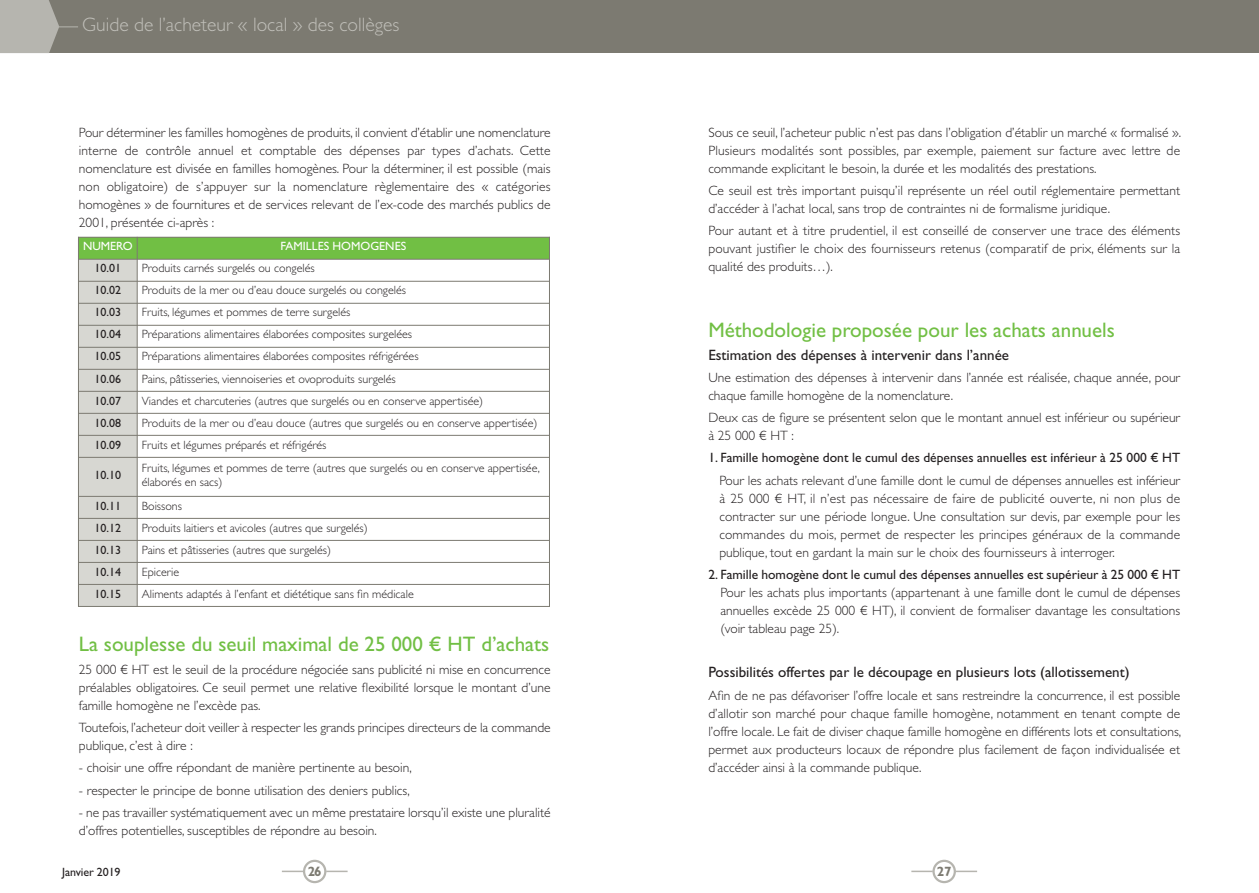
<style>
.page{position:relative;width:1259px;height:893px;background:#fff}
.page>*{position:absolute;margin:0;border:0;box-sizing:border-box;transform-origin:0 0}
.t1{font:21px "Gill Sans Std";color:#71bf44}
.t2{font:300 19.5px "Gill Sans Std";color:#c0bfb9}
.t3{font:15px "Gill Sans Std";color:#231f20}
.t4{font:300 13.5px/18px "Gill Sans Std";color:#231f20;text-align:justify}
.t5{font:13.5px "Gill Sans Std";color:#231f20}
.t6{font:700 13.5px "Gill Sans Std";color:#7c7a71}
.t7{font:300 12px/14.4px "Gill Sans Std";color:#231f20}
.t8{font:12px "Gill Sans Std";color:#231f20}
.t9{font:12px "Gill Sans Std";color:#fff}
</style>
<div class="page">
<div style="left:78px;top:237px;width:59px;height:22px;background:#71bf44"></div>
<div style="left:137px;top:237px;width:413px;height:22px;background:#71bf44"></div>
<div style="left:78px;top:259px;width:59px;height:22px;background:#d7d7d2"></div>
<div style="left:78px;top:281px;width:59px;height:22px;background:#d7d7d2"></div>
<div style="left:78px;top:303px;width:59px;height:22px;background:#d7d7d2"></div>
<div style="left:78px;top:325px;width:59px;height:22px;background:#d7d7d2"></div>
<div style="left:78px;top:347px;width:59px;height:22px;background:#d7d7d2"></div>
<div style="left:78px;top:369px;width:59px;height:22px;background:#d7d7d2"></div>
<div style="left:78px;top:391px;width:59px;height:22px;background:#d7d7d2"></div>
<div style="left:78px;top:413px;width:59px;height:22px;background:#d7d7d2"></div>
<div style="left:78px;top:435px;width:59px;height:22px;background:#d7d7d2"></div>
<div style="left:78px;top:457px;width:59px;height:39px;background:#d7d7d2"></div>
<div style="left:78px;top:496px;width:59px;height:22px;background:#d7d7d2"></div>
<div style="left:78px;top:518px;width:59px;height:22px;background:#d7d7d2"></div>
<div style="left:78px;top:540px;width:59px;height:22px;background:#d7d7d2"></div>
<div style="left:78px;top:562px;width:59px;height:22px;background:#d7d7d2"></div>
<div style="left:78px;top:584px;width:59px;height:23px;background:#d7d7d2"></div>
<hr style="left:78px;top:237px;width:1px;height:370px;background:#7c7a71">
<hr style="left:137px;top:237px;width:1px;height:370px;background:#7c7a71">
<hr style="left:549px;top:237px;width:1px;height:370px;background:#7c7a71">
<hr style="left:78px;top:237px;width:472px;height:1px;background:#7c7a71">
<hr style="left:78px;top:259px;width:472px;height:1px;background:#7c7a71">
<hr style="left:78px;top:281px;width:472px;height:1px;background:#7c7a71">
<hr style="left:78px;top:303px;width:472px;height:1px;background:#7c7a71">
<hr style="left:78px;top:325px;width:472px;height:1px;background:#7c7a71">
<hr style="left:78px;top:347px;width:472px;height:1px;background:#7c7a71">
<hr style="left:78px;top:369px;width:472px;height:1px;background:#7c7a71">
<hr style="left:78px;top:391px;width:472px;height:1px;background:#7c7a71">
<hr style="left:78px;top:413px;width:472px;height:1px;background:#7c7a71">
<hr style="left:78px;top:435px;width:472px;height:1px;background:#7c7a71">
<hr style="left:78px;top:457px;width:472px;height:1px;background:#7c7a71">
<hr style="left:78px;top:496px;width:472px;height:1px;background:#7c7a71">
<hr style="left:78px;top:518px;width:472px;height:1px;background:#7c7a71">
<hr style="left:78px;top:540px;width:472px;height:1px;background:#7c7a71">
<hr style="left:78px;top:562px;width:472px;height:1px;background:#7c7a71">
<hr style="left:78px;top:584px;width:472px;height:1px;background:#7c7a71">
<hr style="left:78px;top:606px;width:472px;height:1px;background:#7c7a71">
<svg style="left:282px;top:860px;width:65px;height:23px"></svg>
<svg style="left:911px;top:860px;width:66px;height:23px"></svg>
<div style="left:0;top:0;width:1259px;height:53px;background:#7c7a71"></div>
<svg style="left:0;top:0;width:78px;height:53px"></svg>
<h2 class="t2" style="left:82px;top:17px;width:318px">Guide de l’acheteur « local » des collèges</h2>
<p class="t4" style="left:79px;top:124px;width:473px">Pour déterminer les familles homogènes de produits, il convient d’établir une nomenclature interne de contrôle annuel et comptable des dépenses par types d’achats. Cette nomenclature est divisée en familles homogènes. Pour la déterminer, il est possible (mais non obligatoire) de s’appuyer sur la nomenclature règlementaire des « catégories homogènes » de fournitures et de services relevant de l’ex-code des marchés publics de 2001, présentée ci-après :</p>
<p class="t9" style="left:83px;top:242px;width:51px">NUMERO</p>
<p class="t9" style="left:280px;top:242px;width:127px">FAMILLES HOMOGENES</p>
<p class="t8" style="left:94px;top:264px;width:28px">10.01</p>
<p class="t7" style="left:142px;top:262px;width:174px">Produits carnés surgelés ou congelés</p>
<p class="t8" style="left:94px;top:286px;width:28px">10.02</p>
<p class="t7" style="left:142px;top:284px;width:266px">Produits de la mer ou d’eau douce surgelés ou congelés</p>
<p class="t8" style="left:94px;top:308px;width:28px">10.03</p>
<p class="t7" style="left:142px;top:306px;width:210px">Fruits, légumes et pommes de terre surgelés</p>
<p class="t8" style="left:94px;top:330px;width:28px">10.04</p>
<p class="t7" style="left:142px;top:328px;width:272px">Préparations alimentaires élaborées composites surgelées</p>
<p class="t8" style="left:94px;top:352px;width:28px">10.05</p>
<p class="t7" style="left:142px;top:350px;width:278px">Préparations alimentaires élaborées composites réfrigérées</p>
<p class="t8" style="left:94px;top:374px;width:28px">10.06</p>
<p class="t7" style="left:142px;top:372px;width:255px">Pains, pâtisseries, viennoiseries et ovoproduits surgelés</p>
<p class="t8" style="left:94px;top:396px;width:28px">10.07</p>
<p class="t7" style="left:142px;top:394px;width:343px">Viandes et charcuteries (autres que surgelés ou en conserve appertisée)</p>
<p class="t8" style="left:94px;top:418px;width:28px">10.08</p>
<p class="t7" style="left:142px;top:416px;width:397px">Produits de la mer ou d’eau douce (autres que surgelés ou en conserve appertisée)</p>
<p class="t8" style="left:94px;top:440px;width:28px">10.09</p>
<p class="t7" style="left:142px;top:438px;width:186px">Fruits et légumes préparés et réfrigérés</p>
<p class="t8" style="left:94px;top:470px;width:28px">10.10</p>
<p class="t7" style="left:142px;top:462px;width:399px">Fruits, légumes et pommes de terre (autres que surgelés ou en conserve appertisée, élaborés en sacs)</p>
<p class="t8" style="left:94px;top:501px;width:28px">10.11</p>
<p class="t7" style="left:142px;top:499px;width:42px">Boissons</p>
<p class="t8" style="left:94px;top:523px;width:28px">10.12</p>
<p class="t7" style="left:142px;top:521px;width:227px">Produits laitiers et avicoles (autres que surgelés)</p>
<p class="t8" style="left:94px;top:545px;width:28px">10.13</p>
<p class="t7" style="left:142px;top:543px;width:191px">Pains et pâtisseries (autres que surgelés)</p>
<p class="t8" style="left:94px;top:567px;width:28px">10.14</p>
<p class="t7" style="left:142px;top:565px;width:39px">Epicerie</p>
<p class="t8" style="left:94px;top:589px;width:28px">10.15</p>
<p class="t7" style="left:142px;top:587px;width:273px">Aliments adaptés à l’enfant et diététique sans fin médicale</p>
<h1 class="t1" style="left:79px;top:636px;width:472px">La souplesse du seuil maximal de 25 000 € HT d’achats</h1>
<p class="t4" style="left:79px;top:661px;width:473px">25 000 € HT est le seuil de la procédure négociée sans publicité ni mise en concurrence préalables obligatoires. Ce seuil permet une relative flexibilité lorsque le montant d’une famille homogène ne l’excède pas.</p>
<p class="t4" style="left:79px;top:720px;width:473px">Toutefois, l’acheteur doit veiller à respecter les grands principes directeurs de la commande publique, c’est à dire :</p>
<p class="t4" style="left:79px;top:760px;width:334px">- choisir une offre répondant de manière pertinente au besoin,</p>
<p class="t4" style="left:79px;top:782px;width:332px">- respecter le principe de bonne utilisation des deniers publics,</p>
<p class="t4" style="left:79px;top:804px;width:473px">- ne pas travailler systématiquement avec un même prestataire lorsqu’il existe une pluralité d’offres potentielles, susceptibles de répondre au besoin.</p>
<p class="t4" style="left:708px;top:124px;width:474px">Sous ce seuil, l’acheteur public n’est pas dans l’obligation d’établir un marché « formalisé ».<br>Plusieurs modalités sont possibles, par exemple, paiement sur facture avec lettre de commande explicitant le besoin, la durée et les modalités des prestations.</p>
<p class="t4" style="left:708px;top:183px;width:473px">Ce seuil est très important puisqu’il représente un réel outil réglementaire permettant d’accéder à l’achat local, sans trop de contraintes ni de formalisme juridique.</p>
<p class="t4" style="left:708px;top:223px;width:473px">Pour autant et à titre prudentiel, il est conseillé de conserver une trace des éléments pouvant justifier le choix des fournisseurs retenus (comparatif de prix, éléments sur la qualité des produits…).</p>
<h1 class="t1" style="left:708px;top:322px;width:408px">Méthodologie proposée pour les achats annuels</h1>
<p class="t3" style="left:708px;top:349px;width:302px">Estimation des dépenses à intervenir dans l’année</p>
<p class="t4" style="left:708px;top:370px;width:473px">Une estimation des dépenses à intervenir dans l’année est réalisée, chaque année, pour chaque famille homogène de la nomenclature.</p>
<p class="t4" style="left:708px;top:410px;width:473px">Deux cas de figure se présentent selon que le montant annuel est inférieur ou supérieur à25000€HT:</p>
<p class="t5" style="left:708px;top:453px;width:473px">1. Famille homogène dont le cumul des dépenses annuelles est inférieur à 25 000 € HT</p>
<p class="t4" style="left:719px;top:472px;width:462px">Pour les achats relevant d’une famille dont le cumul de dépenses annuelles est inférieur à 25 000 € HT, il n’est pas nécessaire de faire de publicité ouverte, ni non plus de contracter sur une période longue. Une consultation sur devis, par exemple pour les commandes du mois, permet de respecter les principes généraux de la commande publique, tout en gardant la main sur le choix des fournisseurs à interroger.</p>
<p class="t5" style="left:708px;top:569px;width:473px">2. Famille homogène dont le cumul des dépenses annuelles est supérieur à 25 000 € HT</p>
<p class="t4" style="left:720px;top:585px;width:461px">Pour les achats plus importants (appartenant à une famille dont le cumul de dépenses annuelles excède 25 000 € HT), il convient de formaliser davantage les consultations (voir tableau page 25).</p>
<p class="t3" style="left:708px;top:667px;width:423px">Possibilités offertes par le découpage en plusieurs lots (allotissement)</p>
<p class="t4" style="left:708px;top:687px;width:474px">Afin de ne pas défavoriser l’offre locale et sans restreindre la concurrence, il est possible d’allotir son marché pour chaque famille homogène, notamment en tenant compte de l’offre locale. Le fait de diviser chaque famille homogène en différents lots et consultations, permet aux producteurs locaux de répondre plus facilement de façon individualisée et d’accéder ainsi à la commande publique.</p>
<p class="t8" style="left:62px;top:868px;width:60px">Janvier 2019</p>
<p class="t6" style="left:308px;top:866px;width:15px">26</p>
<p class="t6" style="left:936px;top:866px;width:16px">27</p>
</div>
